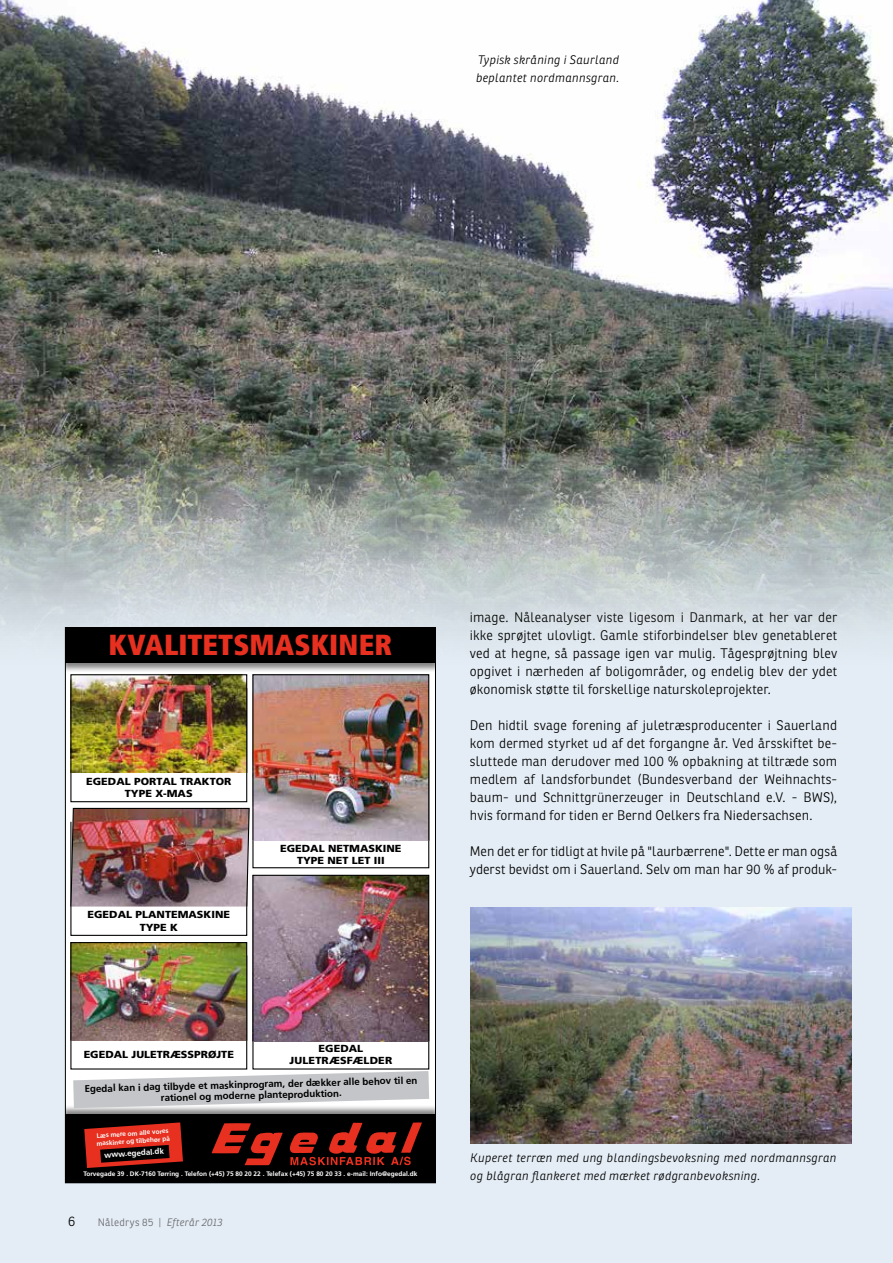
<style>
.page{position:relative;width:893px;height:1263px;background:#e4edf5}
.page>*{position:absolute;margin:0;border:0;box-sizing:border-box;transform-origin:0 0}
.t1{font:900 condensed 28.95px "Frutiger LT Std";letter-spacing:.005em;color:#e73020}
.t2{font:300 13.5px/18px "Ronnia Fyens";letter-spacing:.01em;color:#000;text-align:justify}
.t3{font:italic 300 12px/18px "Ronnia Fyens";letter-spacing:.025em;color:#000}
.t4{font:300 10.5px "Ronnia Fyens";letter-spacing:.025em;color:#68676c}
.t5{font:900 10.2px/12.3px "Frutiger LT Std";color:#000;text-align:center;scale:1.06 1}
.t6{font:700 9.75px/10.9px "Frutiger LT Std";color:#000;text-align:center}
.t7{font:700 7.95px "Frutiger LT Std";color:#fff}
.t8{font:700 6.6px/7.8px "Frutiger LT Std";color:#fff}
.s1{font-style:italic}
</style>
<div class="page">
<img style="left:0;top:0;width:893px;height:667px">
<img style="left:471px;top:907px;width:381px;height:237px">
<div style="left:65px;top:628px;width:370px;height:555px;background:#fff"></div>
<div style="left:65px;top:628px;width:370px;height:44px;background:#000;opacity:.5"></div>
<div style="left:65px;top:628px;width:370px;height:35px;background:#000"></div>
<div style="left:65px;top:1104px;width:370px;height:79px;background:#000;opacity:.5"></div>
<div style="left:65px;top:1115px;width:370px;height:68px;background:#000"></div>
<svg style="left:84px;top:1122px;width:99px;height:46px"></svg>
<svg style="left:211px;top:1123px;width:72px;height:42px"></svg>
<svg style="left:289px;top:1122px;width:133px;height:44px"></svg>
<img style="left:72px;top:944px;width:173px;height:95px">
<div style="left:70px;top:942px;width:177px;height:99px;border:1px solid #000"></div>
<img style="left:254px;top:877px;width:173px;height:163px">
<div style="left:252px;top:875px;width:177px;height:167px;border:1px solid #000"></div>
<div style="left:70px;top:821px;width:177px;height:115px;border:1px solid #000"></div>
<img style="left:70px;top:807px;width:180px;height:101px">
<div style="left:252px;top:760px;width:177px;height:108px;border:1px solid #000"></div>
<img style="left:254px;top:676px;width:173px;height:163px">
<div style="left:252px;top:674px;width:177px;height:167px;border:1px solid #000"></div>
<div style="left:70px;top:688px;width:177px;height:114px;border:1px solid #000"></div>
<img style="left:72px;top:676px;width:173px;height:95px">
<div style="left:70px;top:674px;width:177px;height:99px;border:1px solid #000"></div>
<svg style="left:73px;top:1071px;width:356px;height:37px"></svg>
<p class="t3" style="left:476px;top:51px;width:145px">Typisk skråning i Saurland beplantet nordmannsgran.</p>
<h1 class="t1" style="left:108px;top:627px;width:285px">KVALITETSMASKINER</h1>
<p class="t5" style="left:86px;top:775px;width:138px">EGEDAL PORTAL TRAKTOR<br>TYPE X-MAS</p>
<p class="t5" style="left:88px;top:909px;width:136px">EGEDAL PLANTEMASKINE<br>TYPE K</p>
<p class="t5" style="left:280px;top:842px;width:116px">EGEDAL NETMASKINE<br>TYPE NET LET III</p>
<p class="t5" style="left:84px;top:1048px;width:143px">EGEDAL JULETRÆSSPRØJTE</p>
<p class="t5" style="left:289px;top:1042px;width:99px">EGEDAL<br>JULETRÆSfÆLDER</p>
<p class="t6" style="left:84px;top:1085px;width:334px;rotate:-2deg">Egedal kan i dag tilbyde et maskinprogram, der dækker alle behov til en rationel og moderne planteproduktion.</p>
<p class="t8" style="left:96px;top:1132px;width:75px;rotate:-4deg">Læs mere om alle vores maskiner og tilbehør på</p>
<p class="t7" style="left:104px;top:1150px;width:61px;rotate:-4deg">www.egedal.dk</p>
<p class="t8" style="left:84px;top:1170px;width:335px">Torvegade 39 . DK-7160 Tørring . Telefon (+45) 75 80 20 22 . Telefax (+45) 75 80 20 33 . e-mail: Info@egedal.dk</p>
<p class="t2" style="left:68px;top:1213px;width:9px">6</p>
<p class="t4" style="left:98px;top:1216px;width:126px">Nåledrys 85 | <span class="s1">Efterår 2013</span></p>
<p class="t2" style="left:470px;top:608px;width:369px">image. Nåleanalyser viste ligesom i Danmark, at her var der ikke sprøjtet ulovligt. Gamle stiforbindelser blev genetableret ved at hegne, så passage igen var mulig. Tågesprøjtning blev opgivet i nærheden af boligområder, og endelig blev der ydet økonomisk støtte til forskellige naturskoleprojekter.</p>
<p class="t2" style="left:470px;top:716px;width:369px">Den hidtil svage forening af juletræsproducenter i Sauerland kom dermed styrket ud af det forgangne år. Ved årsskiftet be&shy;sluttede man derudover med 100 % opbakning at tiltræde som medlem af landsforbundet (Bundesverband der Weihnachts&shy;baum- und Schnittgrünerzeuger in Deutschland e.V. - BWS), hvis formand for tiden er Bernd Oelkers fra Niedersachsen.</p>
<p class="t2" style="left:470px;top:842px;width:369px">Men det er for tidligt at hvile på "laurbærrene". Dette er man også yderst bevidst om i Sauerland. Selv om man har 90 % af produk-</p>
<p class="t3" style="left:470px;top:1149px;width:368px">Kuperet terræn med ung blandingsbevoksning med nordmannsgran og blågran flankeret med mærket rødgranbevoksning.</p>
</div>
